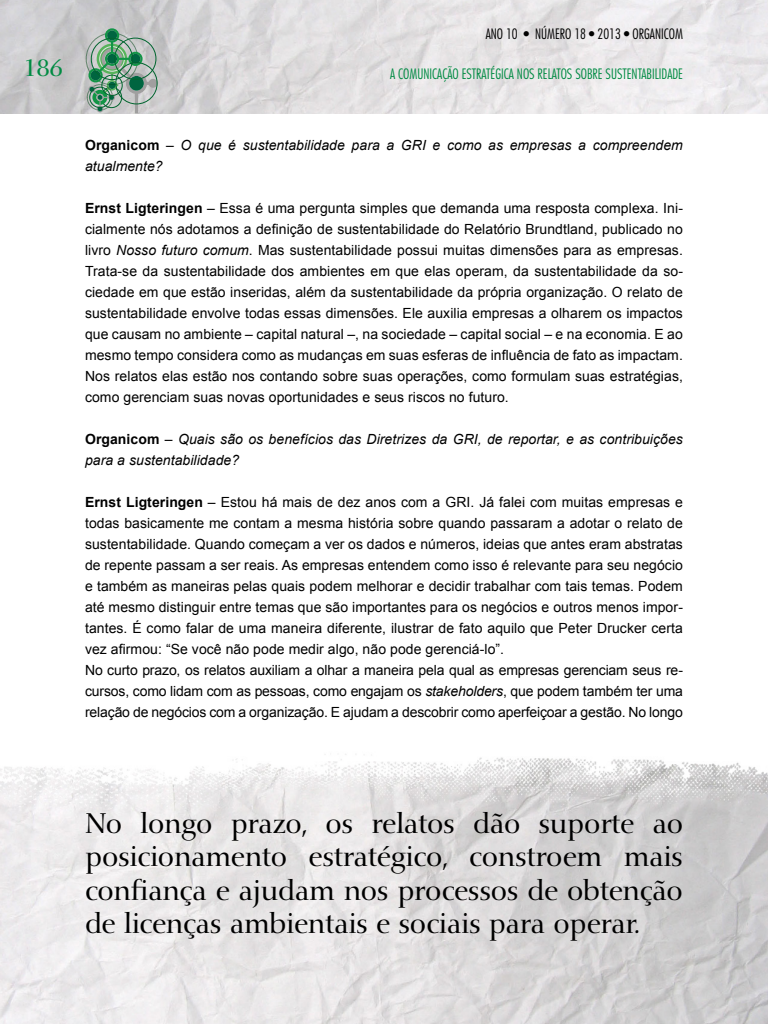
<style>
.page{position:relative;width:768px;height:1024px;background:#fff}
.page>*{position:absolute;margin:0;border:0;box-sizing:border-box;transform-origin:0 0}
.destaque{font:28px/33.6px "Nofret";letter-spacing:-.01em;color:#000;text-align:justify}
.t1{font:25px "Nofret";color:#008b43}
.texto1_materia{font:14px/21px "Arial";letter-spacing:.005em;color:#000;text-align:justify}
.texto1_materia-2{font:italic 14px/21px "Arial";letter-spacing:.005em;color:#000}
.t2{font:300 condensed 14px "Futura Std";color:#008b43}
.t3{font:300 condensed 14px "Futura Std";color:#000}
.s1{font-weight:700;font-style:normal}
.s2{font-style:normal}
.s3{font-weight:700}
.s4{font-style:italic}
</style>
<div class="page">
<img style="left:1px;top:0;width:767px;height:113px">
<div style="left:87px;top:85px;width:26px;height:25px;border:1px dashed #004415;border-radius:50%"></div>
<svg style="left:88px;top:28px;width:69px;height:85px;background:#8faf9d"></svg>
<div style="left:102px;top:75px;width:20px;height:21px;border:1px solid #00652e;border-radius:50%"></div>
<div style="left:90px;top:87px;width:20px;height:21px;border:1px solid #00652e;border-radius:50%"></div>
<div style="left:115px;top:38px;width:41px;height:41px;border:1px solid #00652e;border-radius:50%"></div>
<div style="left:116px;top:63px;width:41px;height:41px;border:1px solid #00652e;border-radius:50%"></div>
<div style="left:91px;top:38px;width:42px;height:42px;border:1px solid #00652e;border-radius:50%"></div>
<img style="left:1px;top:754px;width:767px;height:270px">
<p class="t3" style="left:486px;top:26px;width:199px">ANO 10 • NÚMERO 18 • 2013 • ORGANICOM</p>
<h2 class="t1" style="left:24px;top:53px;width:41px">186</h2>
<p class="t2" style="left:390px;top:66px;width:294px">A COMUNICAÇÃO ESTRATÉGICA NOS RELATOS SOBRE SUSTENTABILIDADE</p>
<p class="texto1_materia-2" style="left:85px;top:135px;width:599px"><span class="s1">Organicom</span> <span class="s2">–</span> O que é sustentabilidade para a GRI e como as empresas a compreendem atualmente?</p>
<p class="texto1_materia" style="left:85px;top:198px;width:599px"><span class="s3">Ernst Ligteringen</span> – Essa é uma pergunta simples que demanda uma resposta complexa. Ini&shy;cialmente nós adotamos a definição de sustentabilidade do Relatório Brundtland, publicado no livro <span class="s4">Nosso futuro comum</span>. Mas sustentabilidade possui muitas dimensões para as empresas.<br>Trata-se da sustentabilidade dos ambientes em que elas operam, da sustentabilidade da so&shy;ciedade em que estão inseridas, além da sustentabilidade da própria organização. O relato de sustentabilidade envolve todas essas dimensões. Ele auxilia empresas a olharem os impactos que causam no ambiente – capital natural –, na sociedade – capital social – e na economia. E ao mesmo tempo considera como as mudanças em suas esferas de influência de fato as impactam.<br>Nos relatos elas estão nos contando sobre suas operações, como formulam suas estratégias, como gerenciam suas novas oportunidades e seus riscos no futuro.</p>
<p class="texto1_materia-2" style="left:85px;top:429px;width:599px"><span class="s1">Organicom</span> <span class="s2">–</span> Quais são os benefícios das Diretrizes da GRI, de reportar, e as contribuições para a sustentabilidade?</p>
<p class="texto1_materia" style="left:85px;top:492px;width:599px"><span class="s3">Ernst Ligteringen</span> – Estou há mais de dez anos com a GRI. Já falei com muitas empresas e todas basicamente me contam a mesma história sobre quando passaram a adotar o relato de sustentabilidade. Quando começam a ver os dados e números, ideias que antes eram abstratas de repente passam a ser reais. As empresas entendem como isso é relevante para seu negócio e também as maneiras pelas quais podem melhorar e decidir trabalhar com tais temas. Podem até mesmo distinguir entre temas que são importantes para os negócios e outros menos impor&shy;tantes. É como falar de uma maneira diferente, ilustrar de fato aquilo que Peter Drucker certa vez afirmou: “Se você não pode medir algo, não pode gerenciá-lo”.</p>
<p class="texto1_materia" style="left:85px;top:660px;width:599px">No curto prazo, os relatos auxiliam a olhar a maneira pela qual as empresas gerenciam seus re&shy;cursos, como lidam com as pessoas, como engajam os <span class="s4">stakeholders</span>, que podem também ter uma relação de negócios com a organização. E ajudam a descobrir como aperfeiçoar a gestão. No longo</p>
<p class="destaque" style="left:85px;top:807px;width:600px">No longo prazo, os relatos dão suporte ao posicionamento estratégico, constroem mais confiança e ajudam nos processos de obtenção de licenças ambientais e sociais para operar.</p>
</div>
